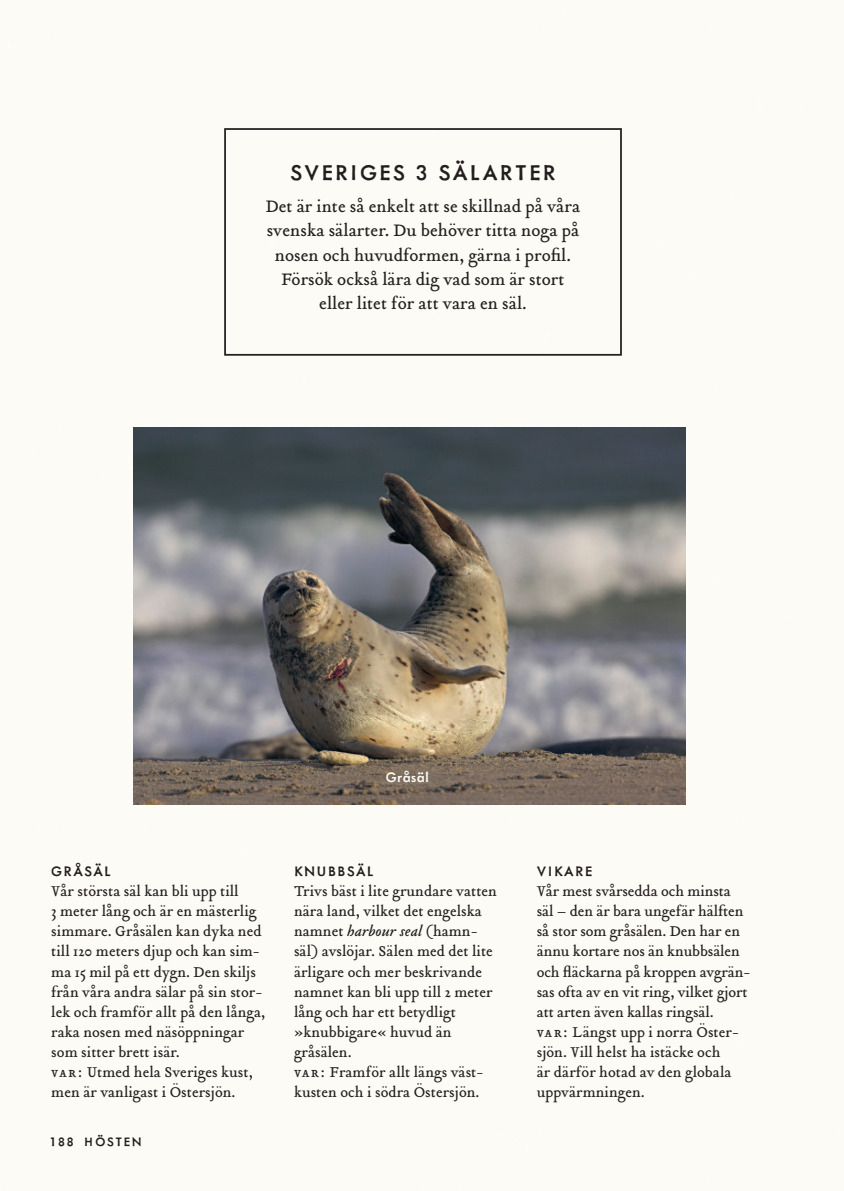
<style>
.page{position:relative;width:844px;height:1191px;background:#fff}
.page>*{position:absolute;margin:0;border:0;box-sizing:border-box;transform-origin:0 0}
.t1{font:500 24.5px "Metallophile Sp 8";letter-spacing:.1em;color:#231f20}
.t2{font:18.38px/24.2px "Tribute OT";color:#231f20;text-align:center}
.t3{font:15.75px/20.1px "Tribute OT";color:#231f20}
.t4{font:500 15.75px "Metallophile Sp 8";letter-spacing:.1em;color:#231f20}
.t5{font:500 15.75px "Metallophile Sp 8";letter-spacing:.025em;color:#fffef6}
.t6{font:500 14px "Metallophile Sp 8";letter-spacing:.12em;color:#231f20}
.s1{font-style:italic}
</style>
<div class="page">
<div style="left:224px;top:128px;width:397px;height:228px;border:2px solid #231f20"></div>
<img style="left:133px;top:428px;width:552px;height:376px">
<h1 class="t1" style="left:290px;top:157px;width:266px">SVERIGES 3 SÄLARTER</h1>
<p class="t2" style="left:266px;top:195px;width:316px">Det är inte så enkelt att se skillnad på våra svenska sälarter. Du behöver titta noga på nosen och huvudformen, gärna i profil.<br>Försök också lära dig vad som är stort eller litet för att vara en säl.</p>
<p class="t5" style="left:386px;top:768px;width:45px">GRÅSÄL</p>
<p class="t4" style="left:51px;top:861px;width:61px">GRÅSÄL</p>
<p class="t3" style="left:51px;top:881px;width:216px">Vår största säl kan bli upp till<br>3 meter lång och är en mästerlig simmare. Gråsälen kan dyka ned till 120 meters djup och kan sim&shy;ma 15 mil på ett dygn. Den skiljs från våra andra sälar på sin stor&shy;lek och framför allt på den långa, raka nosen med näsöppningar som sitter brett isär.<br>Var: Utmed hela Sveriges kust, men är vanligast i Östersjön.</p>
<p class="t6" style="left:50px;top:1133px;width:94px">188 HÖSTEN</p>
<p class="t4" style="left:294px;top:861px;width:81px">KNUBBSÄL</p>
<p class="t3" style="left:294px;top:881px;width:204px">Trivs bäst i lite grundare vatten nära land, vilket det engelska namnet <span class="s1">harbour seal</span> (hamn&shy;säl) avslöjar. Sälen med det lite ärligare och mer beskrivande namnet kan bli upp till 2 meter lång och har ett betydligt »knubbigare« huvud än gråsälen.<br>Var: Framför allt längs väst&shy;kusten och i södra Östersjön.</p>
<p class="t4" style="left:536px;top:861px;width:55px">VIKARE</p>
<p class="t3" style="left:536px;top:881px;width:215px">Vår mest svårsedda och minsta säl – den är bara ungefär hälften så stor som gråsälen. Den har en ännu kortare nos än knubbsälen och fläckarna på kroppen avgrän&shy;sas ofta av en vit ring, vilket gjort att arten även kallas ringsäl.<br>Var: Längst upp i norra Öster&shy;sjön. Vill helst ha istäcke och<br>är därför hotad av den globala uppvärmningen.</p>
</div>
